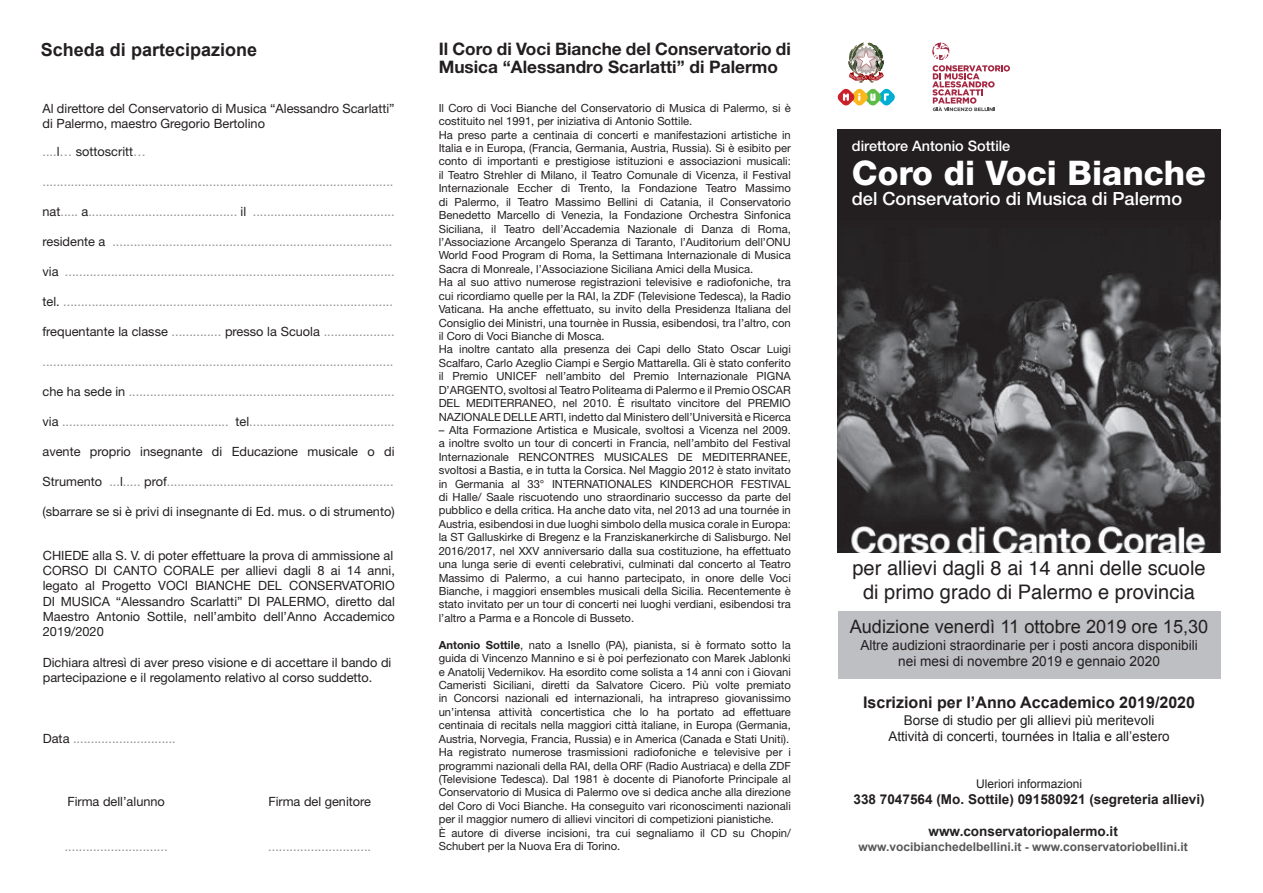
<style>
.page{position:relative;width:1263px;height:893px;background:#fff}
.page>*{position:absolute;margin:0;border:0;box-sizing:border-box;transform-origin:0 0}
.t1{font:800 33.9px "Helvetica Neue LT Std";color:#fff}
.t2{font:20.1px/24px "Helvetica";color:#231f20;text-align:center}
.t3{font:18.45px "Arial";color:#231f20}
.t4{font:500 18.15px "Helvetica Neue LT Std";color:#fff}
.t5{font:700 18px "Arial";color:#231f20}
.t6{font:700 17.25px/18px "Helvetica Neue LT Std";color:#231f20}
.t7{font:700 16.05px "Arial";color:#231f20}
.t8{font:500 14.4px "Helvetica Neue LT Std";color:#fff}
.t9{font:13.8px/16.4px "Arial";color:#231f20;text-align:center}
.t10{font:700 13.5px "Arial";color:#231f20}
.t11{font:13.5px/16.2px "Arial";color:#231f20;text-align:center}
.t12{font:12.75px "Helvetica Neue LT Std";color:#939598}
.t13{font:12.75px/15.3px "Helvetica Neue LT Std";color:#231f20}
.t14{font:700 12px "Arial";color:#57585a}
.t15{font:12px "Arial";color:#231f20}
.t16{font:11.25px/13.4px "Helvetica Neue LT Std";color:#231f20}
.s1{color:#939598}
.s2{color:#231f20}
.s3{font-weight:700}
</style>
<div class="page">
<img style="left:838px;top:220px;width:382px;height:333px">
<div style="left:838px;top:611px;width:382px;height:68px;background:#bebfc2"></div>
<svg style="left:848px;top:43px;width:36px;height:40px"></svg>
<svg style="left:838px;top:89px;width:57px;height:16px"></svg>
<svg style="left:932px;top:43px;width:78px;height:68px"></svg>
<div style="left:838px;top:129px;width:382px;height:91px;background:#231f20"></div>
<h3 class="t5" style="left:41px;top:39px;width:218px">Scheda di partecipazione</h3>
<p class="t13" style="left:43px;top:100px;width:354px">Al direttore del Conservatorio di Musica “Alessandro Scarlatti” di Palermo, maestro Gregorio Bertolino</p>
<p class="t13" style="left:43px;top:144px;width:105px"><span class="s1">....</span>l<span class="s1">…</span> sottoscritt<span class="s1">…</span></p>
<p class="t12" style="left:43px;top:174px;width:352px">...................................................................................................</p>
<p class="t12" style="left:43px;top:204px;width:354px"><span class="s2">nat</span>..... <span class="s2">a</span>.......................................... <span class="s2">il</span> ........................................</p>
<p class="t12" style="left:43px;top:234px;width:351px"><span class="s2">residente a</span> ...............................................................................</p>
<p class="t12" style="left:43px;top:264px;width:354px"><span class="s2">via</span> .............................................................................................</p>
<p class="t12" style="left:43px;top:294px;width:352px"><span class="s2">tel.</span> .............................................................................................</p>
<p class="t13" style="left:43px;top:324px;width:354px">frequentante la classe <span class="s1">..............</span> presso la Scuola <span class="s1">....................</span></p>
<p class="t12" style="left:43px;top:354px;width:352px">...................................................................................................</p>
<p class="t12" style="left:43px;top:384px;width:354px"><span class="s2">che ha sede in</span> ...........................................................................</p>
<p class="t12" style="left:43px;top:414px;width:354px"><span class="s2">via</span> ............................................... <span class="s2">tel</span>.........................................</p>
<p class="t13" style="left:43px;top:444px;width:354px">avente proprio insegnante di Educazione musicale o di</p>
<p class="t12" style="left:43px;top:474px;width:353px"><span class="s2">Strumento</span> ...<span class="s2">l</span>..... <span class="s2">prof</span>................................................................</p>
<p class="t13" style="left:43px;top:504px;width:354px">(sbarrare se si è privi di insegnante di Ed. mus. o di strumento)</p>
<p class="t13" style="left:43px;top:547px;width:354px">CHIEDE alla S. V. di poter effettuare la prova di ammissione al CORSO DI CANTO CORALE per allievi dagli 8 ai 14 anni, legato al Progetto VOCI BIANCHE DEL CONSERVATORIO DI MUSICA “Alessandro Scarlatti” DI PALERMO, diretto dal Maestro Antonio Sottile, nell’ambito dell’Anno Accademico 2019/2020</p>
<p class="t13" style="left:43px;top:654px;width:350px">Dichiara altresì di aver preso visione e di accettare il bando di partecipazione e il regolamento relativo al corso suddetto.</p>
<p class="t12" style="left:43px;top:731px;width:135px"><span class="s2">Data</span> .............................</p>
<p class="t13" style="left:67px;top:793px;width:99px">Firma dell’alunno</p>
<p class="t12" style="left:65px;top:839px;width:104px">.............................</p>
<p class="t13" style="left:268px;top:793px;width:104px">Firma del genitore</p>
<p class="t12" style="left:268px;top:839px;width:104px">.............................</p>
<h3 class="t6" style="left:439px;top:39px;width:354px">Il Coro di Voci Bianche del Conservatorio di<br>Musica “Alessandro Scarlatti” di Palermo</h3>
<p class="t16" style="left:439px;top:101px;width:354px">Il Coro di Voci Bianche del Conservatorio di Musica di Palermo, si è costituito nel 1991, per iniziativa di Antonio Sottile.<br>Ha preso parte a centinaia di concerti e manifestazioni artistiche in Italia e in Europa, (Francia, Germania, Austria, Russia). Si è esibito per conto di importanti e prestigiose istituzioni e associazioni musicali: il Teatro Strehler di Milano, il Teatro Comunale di Vicenza, il Festival Internazionale Eccher di Trento, la Fondazione Teatro Massimo di Palermo, il Teatro Massimo Bellini di Catania, il Conservatorio Benedetto Marcello di Venezia, la Fondazione Orchestra Sinfonica Siciliana, il Teatro dell’Accademia Nazionale di Danza di Roma, l’Associazione Arcangelo Speranza di Taranto, l’Auditorium dell’ONU World Food Program di Roma, la Settimana Internazionale di Musica Sacra di Monreale, l’Associazione Siciliana Amici della Musica.<br>Ha al suo attivo numerose registrazioni televisive e radiofoniche, tra cui ricordiamo quelle per la RAI, la ZDF (Televisione Tedesca), la Radio Vaticana. Ha anche effettuato, su invito della Presidenza Italiana del Consiglio dei Ministri, una tournèe in Russia, esibendosi, tra l’altro, con il Coro di Voci Bianche di Mosca.<br>Ha inoltre cantato alla presenza dei Capi dello Stato Oscar Luigi Scalfaro, Carlo Azeglio Ciampi e Sergio Mattarella. Gli è stato conferito il Premio UNICEF nell’ambito del Premio Internazionale PIGNA D’ARGENTO, svoltosi al Teatro Politeama di Palermo e il Premio OSCAR DEL MEDITERRANEO, nel 2010. È risultato vincitore del PREMIO NAZIONALE DELLE ARTI, indetto dal Ministero dell’Università e Ricerca</p>
<p class="t16" style="left:439px;top:423px;width:354px;text-align:justify">– Alta Formazione Artistica e Musicale, svoltosi a Vicenza nel 2009. a inoltre svolto un tour di concerti in Francia, nell’ambito del Festival Internazionale RENCONTRES MUSICALES DE MEDITERRANEE, svoltosi a Bastia, e in tutta la Corsica. Nel Maggio 2012 è stato invitato in Germania al 33° INTERNATIONALES KINDERCHOR FESTIVAL di Halle/ Saale riscuotendo uno straordinario successo da parte del pubblico e della critica. Ha anche dato vita, nel 2013 ad una tournée in Austria, esibendosi in due luoghi simbolo della musica corale in Europa: la ST Galluskirke di Bregenz e la Franziskanerkirche di Salisburgo. Nel 2016/2017, nel XXV anniversario dalla sua costituzione, ha effettuato una lunga serie di eventi celebrativi, culminati dal concerto al Teatro Massimo di Palermo, a cui hanno partecipato, in onore delle Voci Bianche, i maggiori ensembles musicali della Sicilia. Recentemente è stato invitato per un tour di concerti nei luoghi verdiani, esibendosi tra l’altro a Parma e a Roncole di Busseto.</p>
<p class="t16" style="left:439px;top:638px;width:354px"><span class="s3">Antonio Sottile</span>, nato a Isnello (PA), pianista, si è formato sotto la guida di Vincenzo Mannino e si è poi perfezionato con Marek Jablonki e Anatolij Vedernikov. Ha esordito come solista a 14 anni con i Giovani Cameristi Siciliani, diretti da Salvatore Cicero. Più volte premiato in Concorsi nazionali ed internazionali, ha intrapreso giovanissimo un’intensa attività concertistica che lo ha portato ad effettuare centinaia di recitals nella maggiori città italiane, in Europa (Germania, Austria, Norvegia, Francia, Russia) e in America (Canada e Stati Uniti).<br>Ha registrato numerose trasmissioni radiofoniche e televisive per i programmi nazionali della RAI, della ORF (Radio Austriaca) e della ZDF (Televisione Tedesca). Dal 1981 è docente di Pianoforte Principale al Conservatorio di Musica di Palermo ove si dedica anche alla direzione del Coro di Voci Bianche. Ha conseguito vari riconoscimenti nazionali per il maggior numero di allievi vincitori di competizioni pianistiche.<br>È autore di diverse incisioni, tra cui segnaliamo il CD su Chopin/ Schubert per la Nuova Era di Torino.</p>
<p class="t8" style="left:852px;top:138px;width:160px">direttore Antonio Sottile</p>
<h1 class="t1" style="left:852px;top:153px;width:356px">Coro di Voci Bianche</h1>
<h3 class="t4" style="left:852px;top:188px;width:332px">del Conservatorio di Musica di Palermo</h3>
<h2 class="t2" style="left:852px;top:556px;width:355px">per allievi dagli 8 ai 14 anni delle scuole di primo grado di Palermo e provincia</h2>
<h3 class="t3" style="left:850px;top:617px;width:360px">Audizione venerdì 11 ottobre 2019 ore 15,30</h3>
<p class="t9" style="left:860px;top:637px;width:339px">Altre audizioni straordinarie per i posti ancora disponibili nei mesi di novembre 2019 e gennaio 2020</p>
<h3 class="t7" style="left:863px;top:694px;width:334px">Iscrizioni per l’Anno Accademico 2019/2020</h3>
<p class="t11" style="left:888px;top:712px;width:283px">Borse di studio per gli allievi più meritevoli<br>Attività di concerti, tournées in Italia e all’estero</p>
<p class="t15" style="left:976px;top:777px;width:108px">Uleriori informazioni</p>
<p class="t10" style="left:940px;top:820px;width:180px">www.conservatorio bellini.it</p>
<p class="t10" style="left:853px;top:792px;width:353px">338 7047564 (Mo. Sottile) 091580921 (segreteria allievi)</p>
<p class="t10" style="left:928px;top:824px;width:191px">www.conservatoriopalermo.it</p>
<p class="t14" style="left:859px;top:840px;width:331px">www.vocibianchedelbellini.it - www.conservatoriobellini.it</p>
</div>
